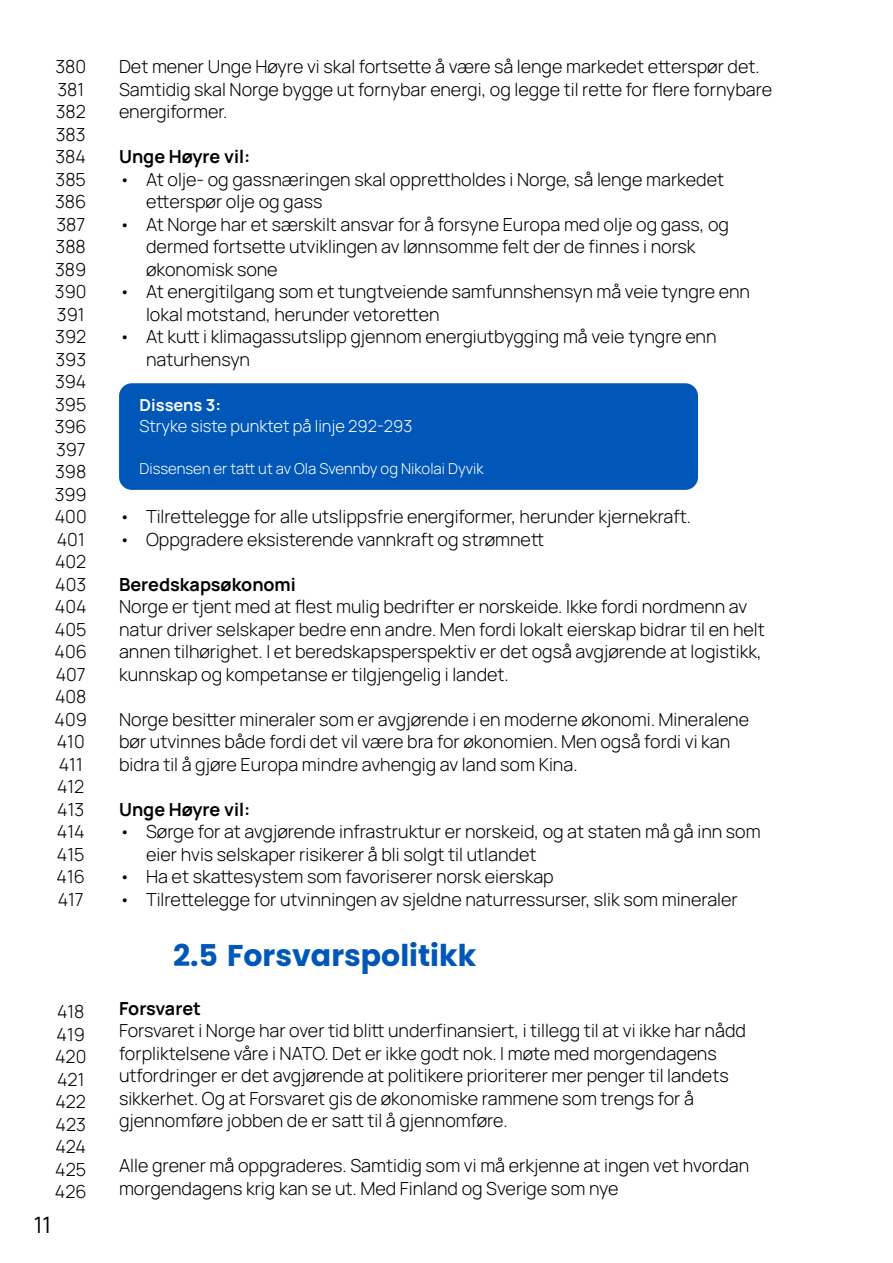
<style>
.page{position:relative;width:893px;height:1263px;background:#fff}
.page>*{position:absolute;margin:0;border:0;box-sizing:border-box;transform-origin:0 0}
.t1{font:700 30px "Poppins";color:#0057b8}
.t2{font:200 22.5px "Manrope";color:#000}
.t3{font:200 18px/22.5px "Manrope";color:#000}
.t4{font:200 16.5px/21px "Manrope";color:#fff}
.t5{font:200 15px "Manrope";color:#fff}
</style>
<div class="page">
<div style="left:119px;top:383px;width:579px;height:107px;background:#0057b8;border-radius:13px"></div>
<p class="t3" style="left:55px;top:55px;width:34px">380<br>381<br>382<br>383<br>384<br>385<br>386<br>387<br>388<br>389<br>390<br>391<br>392<br>393<br>394<br>395<br>396<br>397<br>398<br>399<br>400<br>401<br>402<br>403<br>404<br>405<br>406<br>407<br>408<br>409<br>410<br>411<br>412<br>413<br>414<br>415<br>416<br>417</p>
<p class="t3" style="left:55px;top:1000px;width:33px">418<br>419<br>420<br>421<br>422<br>423<br>424<br>425<br>426</p>
<p class="t2" style="left:34px;top:1209px;width:19px">11</p>
<p class="t3" style="left:119px;top:55px;width:655px">Det mener Unge Høyre vi skal fortsette å være så lenge markedet etterspør det.<br>Samtidig skal Norge bygge ut fornybar energi, og legge til rette for flere fornybare energiformer.</p>
<p class="t3" style="left:119px;top:145px;width:133px">Unge Høyre vil:</p>
<p class="t3" style="left:146px;top:167px;width:580px;text-indent:-27px">• At olje- og gassnæringen skal opprettholdes i Norge, så lenge markedet etterspør olje og gass</p>
<p class="t3" style="left:146px;top:212px;width:584px;text-indent:-27px">• At Norge har et særskilt ansvar for å forsyne Europa med olje og gass, og dermed fortsette utviklingen av lønnsomme felt der de finnes i norsk økonomisk sone</p>
<p class="t3" style="left:146px;top:280px;width:605px;text-indent:-27px">• At energitilgang som et tungtveiende samfunnshensyn må veie tyngre enn lokal motstand, herunder vetoretten</p>
<p class="t3" style="left:146px;top:325px;width:572px;text-indent:-27px">• At kutt i klimagassutslipp gjennom energiutbygging må veie tyngre enn naturhensyn</p>
<p class="t4" style="left:140px;top:393px;width:274px">Dissens 3:<br>Stryke siste punktet på linje 292-293</p>
<p class="t5" style="left:140px;top:458px;width:346px">Dissensen er tatt ut av Ola Svennby og Nikolai Dyvik</p>
<p class="t3" style="left:119px;top:505px;width:573px">• Tilrettelegge for alle utslippsfrie energiformer, herunder kjernekraft.</p>
<p class="t3" style="left:119px;top:527px;width:426px">• Oppgradere eksisterende vannkraft og strømnett</p>
<p class="t3" style="left:119px;top:572px;width:647px">Beredskapsøkonomi<br>Norge er tjent med at flest mulig bedrifter er norskeide. Ikke fordi nordmenn av natur driver selskaper bedre enn andre. Men fordi lokalt eierskap bidrar til en helt annen tilhørighet. I et beredskapsperspektiv er det også avgjørende at logistikk, kunnskap og kompetanse er tilgjengelig i landet.</p>
<p class="t3" style="left:119px;top:707px;width:631px">Norge besitter mineraler som er avgjørende i en moderne økonomi. Mineralene bør utvinnes både fordi det vil være bra for økonomien. Men også fordi vi kan bidra til å gjøre Europa mindre avhengig av land som Kina.</p>
<p class="t3" style="left:119px;top:797px;width:133px">Unge Høyre vil:</p>
<p class="t3" style="left:146px;top:820px;width:616px;text-indent:-27px">• Sørge for at avgjørende infrastruktur er norskeid, og at staten må gå inn som eier hvis selskaper risikerer å bli solgt til utlandet</p>
<p class="t3" style="left:119px;top:865px;width:436px">• Ha et skattesystem som favoriserer norsk eierskap</p>
<p class="t3" style="left:119px;top:887px;width:620px">• Tilrettelegge for utvinningen av sjeldne naturressurser, slik som mineraler</p>
<h1 class="t1" style="left:173px;top:938px;width:305px">2.5 Forsvarspolitikk</h1>
<p class="t3" style="left:119px;top:996px;width:628px">Forsvaret<br>Forsvaret i Norge har over tid blitt underfinansiert, i tillegg til at vi ikke har nådd forpliktelsene våre i NATO. Det er ikke godt nok. I møte med morgendagens utfordringer er det avgjørende at politikere prioriterer mer penger til landets sikkerhet. Og at Forsvaret gis de økonomiske rammene som trengs for å gjennomføre jobben de er satt til å gjennomføre.</p>
<p class="t3" style="left:119px;top:1153px;width:632px">Alle grener må oppgraderes. Samtidig som vi må erkjenne at ingen vet hvordan morgendagens krig kan se ut. Med Finland og Sverige som nye</p>
</div>
